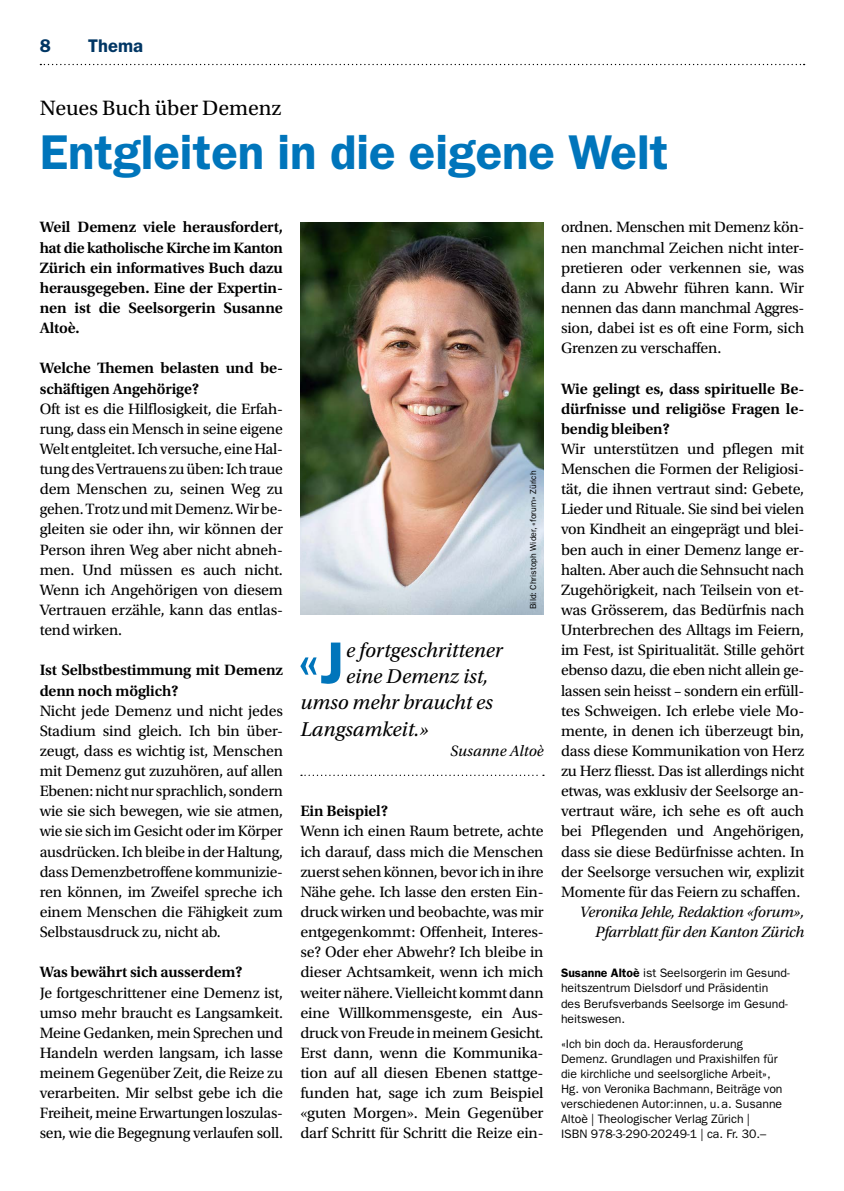
<style>
.page{position:relative;width:844px;height:1191px;background:#fff}
.page>*{position:absolute;margin:0;border:0;box-sizing:border-box;transform-origin:0 0}
.t1{font:600 59.32px "ITC Franklin Gothic Std";color:#0075bb}
.t2{font:600 49px "ITC Franklin Gothic Std";color:#0075bb}
.t3{font:21.88px "Utopia Std";color:#000}
.t4{font:italic 21px "Utopia Std";color:#000}
.t5{font:600 18.38px "ITC Franklin Gothic Std";letter-spacing:.005em;color:#003664}
.t6{font:15.75px/20.1px "Utopia Std";letter-spacing:-.01em;color:#000;text-align:justify}
.t7{font:600 15.75px/20.1px "Utopia Std";letter-spacing:-.01em;color:#000;text-align:justify}
.t8{font:italic 15.75px/20.1px "Utopia Std";letter-spacing:-.015em;color:#000;text-align:right}
.t9{font:12.25px/15px "ITC Franklin Gothic Std";color:#000}
.t10{font:8.75px "ITC Franklin Gothic Std";color:#000}
.s1{font-weight:600}
</style>
<div class="page">
<img style="left:300px;top:222px;width:243px;height:393px">
<svg style="left:301px;top:774px;width:243px;height:2px"></svg>
<svg style="left:40px;top:64px;width:764px;height:1px"></svg>
<p class="t5" style="left:40px;top:35px;width:13px">8</p>
<p class="t5" style="left:88px;top:35px;width:57px">Thema</p>
<h3 class="t3" style="left:40px;top:96px;width:243px">Neues Buch über Demenz</h3>
<h2 class="t2" style="left:40px;top:123px;width:630px">Entgleiten in die eigene Welt</h2>
<p class="t7" style="left:40px;top:217px;width:245px">Weil Demenz viele herausfordert, hat die katholische Kirche im Kanton Zürich ein informatives Buch dazu herausgegeben. Eine der Expertin&shy;nen ist die Seelsorgerin Susanne Altoè.</p>
<p class="t7" style="left:40px;top:358px;width:245px">Welche Themen belasten und be&shy;schäftigen Angehörige?</p>
<p class="t6" style="left:40px;top:399px;width:245px">Oft ist es die Hilflosigkeit, die Erfah&shy;rung, dass ein Mensch in seine eigene Welt entgleitet. Ich versuche, eine Hal&shy;tung des Vertrauens zu üben: Ich traue dem Menschen zu, seinen Weg zu gehen. Trotz und mit Demenz. Wir be&shy;gleiten sie oder ihn, wir können der Person ihren Weg aber nicht abneh&shy;men. Und müssen es auch nicht.<br>Wenn ich Angehörigen von diesem Vertrauen erzähle, kann das entlas&shy;tend wirken.</p>
<p class="t7" style="left:40px;top:660px;width:245px">Ist Selbstbestimmung mit Demenz denn noch möglich?</p>
<p class="t6" style="left:40px;top:700px;width:245px">Nicht jede Demenz und nicht jedes Stadium sind gleich. Ich bin über&shy;zeugt, dass es wichtig ist, Menschen mit Demenz gut zuzuhören, auf allen Ebenen: nicht nur sprachlich, sondern wie sie sich bewegen, wie sie atmen, wie sie sich im Gesicht oder im Körper ausdrücken. Ich bleibe in der Haltung, dass Demenzbetroffene kommunizie&shy;ren können, im Zweifel spreche ich einem Menschen die Fähigkeit zum Selbstausdruck zu, nicht ab.</p>
<p class="t7" style="left:40px;top:962px;width:204px">Was bewährt sich ausserdem?</p>
<p class="t6" style="left:40px;top:982px;width:245px">Je fortgeschrittener eine Demenz ist, umso mehr braucht es Langsamkeit.<br>Meine Gedanken, mein Sprechen und Handeln werden langsam, ich lasse meinem Gegenüber Zeit, die Reize zu verarbeiten. Mir selbst gebe ich die Freiheit, meine Erwartungen loszulas&shy;sen, wie die Begegnung verlaufen soll.</p>
<p class="t10" style="left:528px;top:609px;width:140px;rotate:-90deg">Bild: Christoph Wider, «forum» Zürich</p>
<h1 class="t1" style="left:296px;top:628px;width:49px">«J</h1>
<h3 class="t4" style="left:346px;top:639px;width:158px">e fortgeschrittener</h3>
<h3 class="t4" style="left:346px;top:665px;width:144px">eine Demenz ist,</h3>
<h3 class="t4" style="left:300px;top:691px;width:194px">umso mehr braucht es</h3>
<h3 class="t4" style="left:300px;top:717px;width:130px">Langsamkeit.»</h3>
<p class="t8" style="left:450px;top:741px;width:95px">Susanne Altoè</p>
<p class="t7" style="left:300px;top:801px;width:89px">Ein Beispiel?</p>
<p class="t6" style="left:300px;top:821px;width:245px">Wenn ich einen Raum betrete, achte ich darauf, dass mich die Menschen zuerst sehen können, bevor ich in ihre Nähe gehe. Ich lasse den ersten Ein&shy;druck wirken und beobachte, was mir entgegenkommt: Offenheit, Interes&shy;se? Oder eher Abwehr? Ich bleibe in dieser Achtsamkeit, wenn ich mich weiter nähere. Vielleicht kommt dann eine Willkommensgeste, ein Aus&shy;druck von Freude in meinem Gesicht.<br>Erst dann, wenn die Kommunika&shy;tion auf all diesen Ebenen stattge&shy;funden hat, sage ich zum Beispiel «guten Morgen». Mein Gegenüber darf Schritt für Schritt die Reize ein-</p>
<p class="t6" style="left:561px;top:217px;width:245px">ordnen. Menschen mit Demenz kön&shy;nen manchmal Zeichen nicht inter&shy;pretieren oder verkennen sie, was dann zu Abwehr führen kann. Wir nennen das dann manchmal Aggres&shy;sion, dabei ist es oft eine Form, sich Grenzen zu verschaffen.</p>
<p class="t7" style="left:561px;top:378px;width:245px">Wie gelingt es, dass spirituelle Be&shy;dürfnisse und religiöse Fragen le&shy;bendig bleiben?</p>
<p class="t6" style="left:561px;top:439px;width:245px">Wir unterstützen und pflegen mit Menschen die Formen der Religiosi&shy;tät, die ihnen vertraut sind: Gebete, Lieder und Rituale. Sie sind bei vielen von Kindheit an eingeprägt und blei&shy;ben auch in einer Demenz lange er&shy;halten. Aber auch die Sehnsucht nach Zugehörigkeit, nach Teilsein von et&shy;was Grösserem, das Bedürfnis nach Unterbrechen des Alltags im Feiern, im Fest, ist Spiritualität. Stille gehört ebenso dazu, die eben nicht allein ge&shy;lassen sein heisst – sondern ein erfüll&shy;tes Schweigen. Ich erlebe viele Mo&shy;mente, in denen ich überzeugt bin, dass diese Kommunikation von Herz zu Herz fliesst. Das ist allerdings nicht etwas, was exklusiv der Seelsorge an&shy;vertraut wäre, ich sehe es oft auch bei Pflegenden und Angehörigen, dass sie diese Bedürfnisse achten. In der Seelsorge versuchen wir, explizit Momente für das Feiern zu schaffen.</p>
<p class="t8" style="left:579px;top:902px;width:226px">Veronika Jehle, Redaktion «forum»,<br>Pfarrblatt für den Kanton Zürich</p>
<p class="t9" style="left:561px;top:965px;width:230px"><span class="s1">Susanne Altoè</span> ist Seelsorgerin im Gesund&shy;heitszentrum Dielsdorf und Präsidentin des Berufsverbands Seelsorge im Gesund&shy;heitswesen.</p>
<p class="t9" style="left:561px;top:1036px;width:223px">«Ich bin doch da. Herausforderung Demenz. Grundlagen und Praxishilfen für die kirchliche und seelsorgliche Arbeit», Hg. von Veronika Bachmann, Beiträge von verschiedenen Autor:innen, u.a. Susanne Altoè | Theologischer Verlag Zürich |<br>ISBN 978-3-290-20249-1 | ca. Fr. 30.–</p>
</div>
